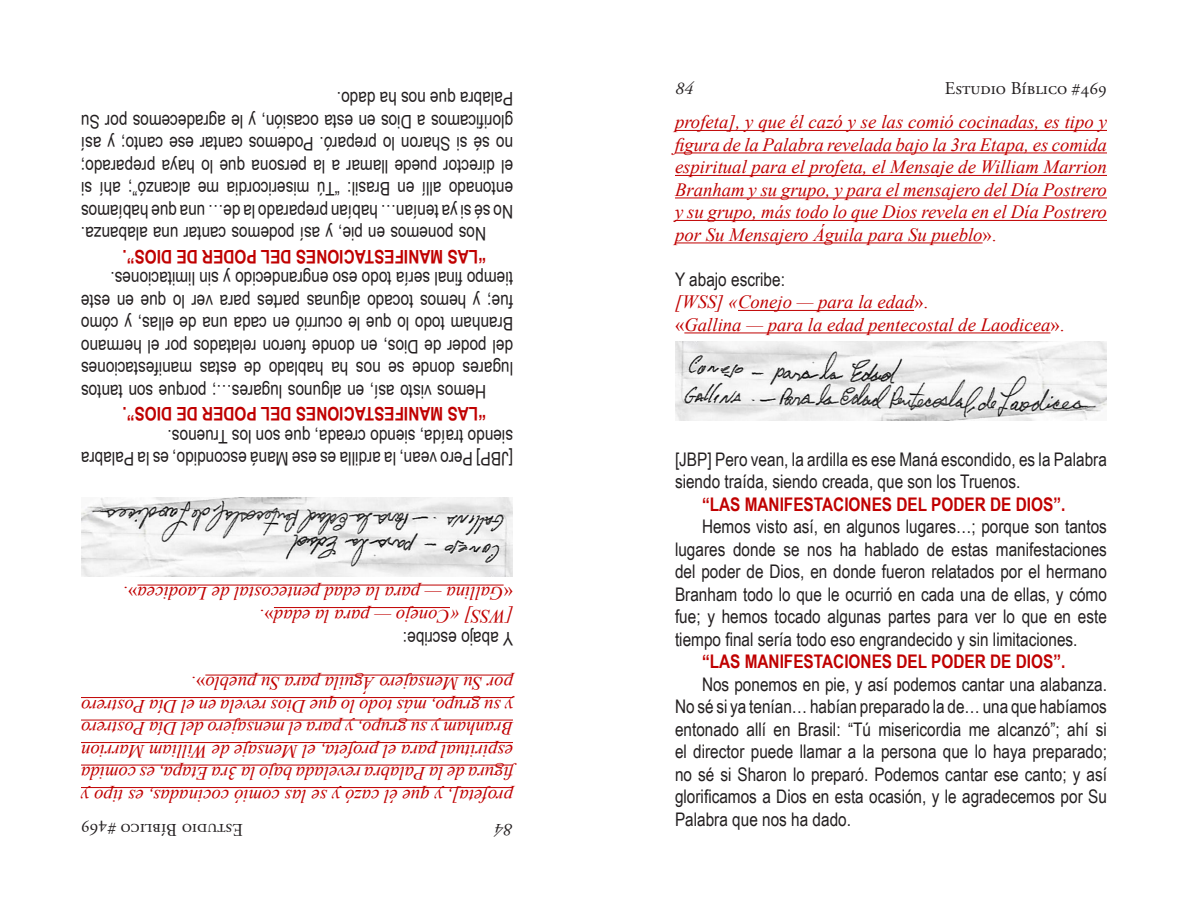
<style>
.page{position:relative;width:1188px;height:918px;background:#fff}
.page>*{position:absolute;margin:0;border:0;box-sizing:border-box;transform-origin:0 0}
.t1{font:18.75px/22.5px "Arial Narrow";color:#231f20;text-align:justify}
.t2{font:italic 18.75px/22.5px "Times New Roman";color:#c00000;text-align:justify}
.t3{font:700 18.75px "Arial Narrow";color:#c00000}
.t4{font:18px "Adobe Garamond Pro";color:#231f20}
.t5{font:italic 18px "Adobe Garamond Pro";color:#231f20}
.s1{font-style:normal}
</style>
<div class="page">
<hr style="left:81px;top:787px;width:432px;height:1px;background:#c00000">
<hr style="left:81px;top:765px;width:432px;height:1px;background:#c00000">
<hr style="left:81px;top:742px;width:432px;height:1px;background:#c00000">
<hr style="left:81px;top:720px;width:432px;height:1px;background:#c00000">
<hr style="left:81px;top:697px;width:432px;height:1px;background:#c00000">
<hr style="left:205px;top:675px;width:308px;height:1px;background:#c00000">
<hr style="left:274px;top:607px;width:176px;height:1px;background:#c00000">
<hr style="left:138px;top:585px;width:366px;height:1px;background:#c00000">
<img style="left:81px;top:498px;width:432px;height:79px">
<hr style="left:675px;top:130px;width:432px;height:1px;background:#c00000">
<hr style="left:675px;top:153px;width:432px;height:1px;background:#c00000">
<hr style="left:675px;top:175px;width:432px;height:1px;background:#c00000">
<hr style="left:675px;top:198px;width:432px;height:1px;background:#c00000">
<hr style="left:675px;top:220px;width:432px;height:1px;background:#c00000">
<hr style="left:675px;top:243px;width:308px;height:1px;background:#c00000">
<hr style="left:738px;top:310px;width:176px;height:1px;background:#c00000">
<hr style="left:684px;top:333px;width:366px;height:1px;background:#c00000">
<img style="left:675px;top:341px;width:432px;height:79px">
<p class="t1" style="left:513px;top:246px;width:434px;text-indent:27px;rotate:-180deg">Nos ponemos en pie, y así podemos cantar una alabanza.<br>No sé si ya tenían… habían preparado la de… una que habíamos entonado allí en Brasil: “Tú misericordia me alcanzó”; ahí si el director puede llamar a la persona que lo haya preparado; no sé si Sharon lo preparó. Podemos cantar ese canto; y así glorificamos a Dios en esta ocasión, y le agradecemos por Su Palabra que nos ha dado.</p>
<p class="t3" style="left:486px;top:270px;width:363px;rotate:-180deg">“LAS MANIFESTACIONES DEL PODER DE DIOS”.</p>
<p class="t1" style="left:513px;top:403px;width:433px;text-indent:27px;rotate:-180deg">Hemos visto así, en algunos lugares…; porque son tantos lugares donde se nos ha hablado de estas manifestaciones del poder de Dios, en donde fueron relatados por el hermano Branham todo lo que le ocurrió en cada una de ellas, y cómo fue; y hemos tocado algunas partes para ver lo que en este tiempo final sería todo eso engrandecido y sin limitaciones.</p>
<p class="t3" style="left:486px;top:428px;width:363px;rotate:-180deg">“LAS MANIFESTACIONES DEL PODER DE DIOS”.</p>
<p class="t1" style="left:513px;top:471px;width:433px;rotate:-180deg">[JBP] Pero vean, la ardilla es ese Maná escondido, es la Palabra siendo traída, siendo creada, que son los Truenos.</p>
<p class="t2" style="left:513px;top:628px;width:391px;rotate:-180deg">[WSS] «Conejo — para la edad<span class="s1">».<br>«</span>Gallina — para la edad pentecostal de Laodicea<span class="s1">».</span></p>
<p class="t1" style="left:513px;top:651px;width:111px;rotate:-180deg">Y abajo escribe:</p>
<p class="t2" style="left:513px;top:808px;width:434px;rotate:-180deg">profeta], y que él cazó y se las comió cocinadas, es tipo y figura de la Palabra revelada bajo la 3ra Etapa, es comida espiritual para el profeta, el Mensaje de William Marrion Branham y su grupo, y para el mensajero del Día Postrero y su grupo, más todo lo que Dios revela en el Día Postrero por Su Mensajero Águila para Su pueblo<span class="s1">».</span></p>
<p class="t4" style="left:243px;top:840px;width:164px;rotate:-180deg">Estudio Bíblico #469</p>
<p class="t5" style="left:513px;top:840px;width:19px;rotate:-180deg">84</p>
<p class="t5" style="left:675px;top:78px;width:19px">84</p>
<p class="t4" style="left:945px;top:78px;width:164px">Estudio Bíblico #469</p>
<p class="t2" style="left:675px;top:110px;width:434px">profeta], y que él cazó y se las comió cocinadas, es tipo y figura de la Palabra revelada bajo la 3ra Etapa, es comida espiritual para el profeta, el Mensaje de William Marrion Branham y su grupo, y para el mensajero del Día Postrero y su grupo, más todo lo que Dios revela en el Día Postrero por Su Mensajero Águila para Su pueblo<span class="s1">».</span></p>
<p class="t1" style="left:675px;top:267px;width:111px">Y abajo escribe:</p>
<p class="t2" style="left:675px;top:290px;width:391px">[WSS] «Conejo — para la edad<span class="s1">».<br>«</span>Gallina — para la edad pentecostal de Laodicea<span class="s1">».</span></p>
<p class="t1" style="left:675px;top:447px;width:433px">[JBP] Pero vean, la ardilla es ese Maná escondido, es la Palabra siendo traída, siendo creada, que son los Truenos.</p>
<p class="t3" style="left:702px;top:490px;width:363px">“LAS MANIFESTACIONES DEL PODER DE DIOS”.</p>
<p class="t1" style="left:675px;top:515px;width:433px;text-indent:27px">Hemos visto así, en algunos lugares…; porque son tantos lugares donde se nos ha hablado de estas manifestaciones del poder de Dios, en donde fueron relatados por el hermano Branham todo lo que le ocurrió en cada una de ellas, y cómo fue; y hemos tocado algunas partes para ver lo que en este tiempo final sería todo eso engrandecido y sin limitaciones.</p>
<p class="t3" style="left:702px;top:648px;width:363px">“LAS MANIFESTACIONES DEL PODER DE DIOS”.</p>
<p class="t1" style="left:675px;top:672px;width:434px;text-indent:27px">Nos ponemos en pie, y así podemos cantar una alabanza.<br>No sé si ya tenían… habían preparado la de… una que habíamos entonado allí en Brasil: “Tú misericordia me alcanzó”; ahí si el director puede llamar a la persona que lo haya preparado; no sé si Sharon lo preparó. Podemos cantar ese canto; y así glorificamos a Dios en esta ocasión, y le agradecemos por Su Palabra que nos ha dado.</p>
</div>
